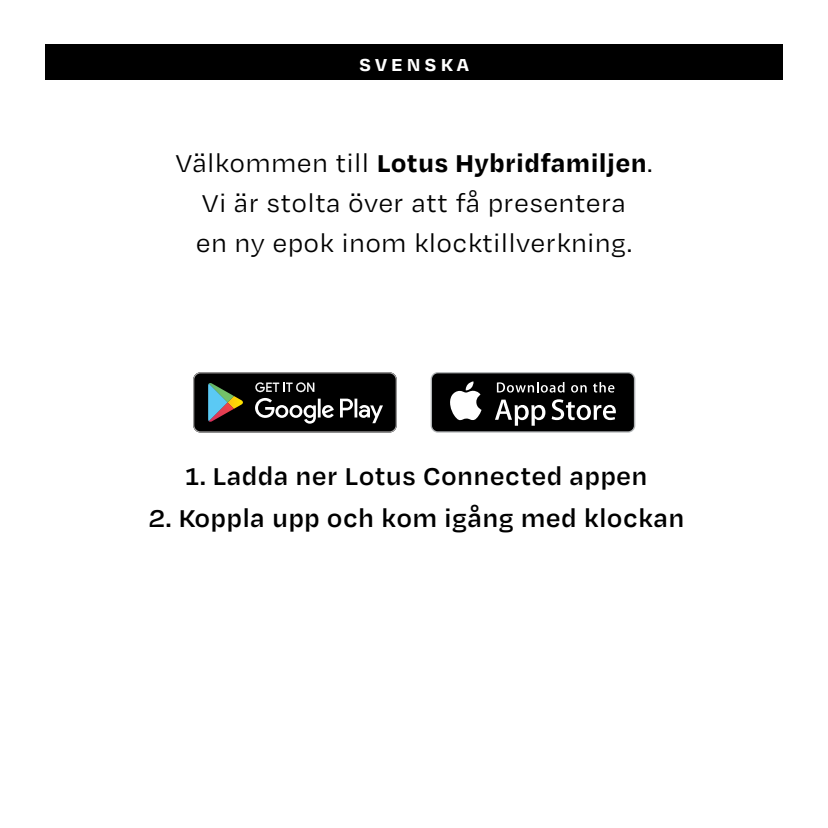
<style>
.page{position:relative;width:828px;height:828px;background:#fff}
.page>*{position:absolute;margin:0;border:0;box-sizing:border-box;transform-origin:0 0}
.t1{font:28px/40px "Degular Text";letter-spacing:.01em;color:#000;text-align:center}
.t2{font:600 28px "Degular Text";letter-spacing:.01em;color:#000}
.t3{font:700 20px "Degular Text";letter-spacing:.2em;color:#fff}
.s1{font-weight:700}
</style>
<div class="page">
<div style="left:45px;top:44px;width:737px;height:36px;background:#000"></div>
<svg style="left:193px;top:372px;width:204px;height:60px;background:#292b2a"></svg>
<svg style="left:431px;top:372px;width:204px;height:61px"></svg>
<div style="left:432px;top:373px;width:202px;height:58px;background:#000;border-radius:6px"></div>
<svg style="left:450px;top:381px;width:31px;height:39px"></svg>
<svg style="left:495px;top:399px;width:50px;height:27px"></svg>
<svg style="left:551px;top:399px;width:65px;height:21px"></svg>
<svg style="left:497px;top:382px;width:67px;height:10px"></svg>
<svg style="left:571px;top:385px;width:15px;height:7px"></svg>
<svg style="left:593px;top:382px;width:21px;height:10px"></svg>
<p class="t3" style="left:359px;top:51px;width:111px">SVENSKA</p>
<p class="t1" style="left:175px;top:142px;width:478px">Välkommen till <span class="s1">Lotus Hybridfamiljen</span>.<br>Vi är stolta över att få presentera<br>en ny epok inom klocktillverkning.</p>
<p class="t2" style="left:185px;top:458px;width:464px">1. Ladda ner Lotus Connected appen</p>
<p class="t2" style="left:148px;top:499px;width:537px">2. Koppla upp och kom igång med klockan</p>
</div>
